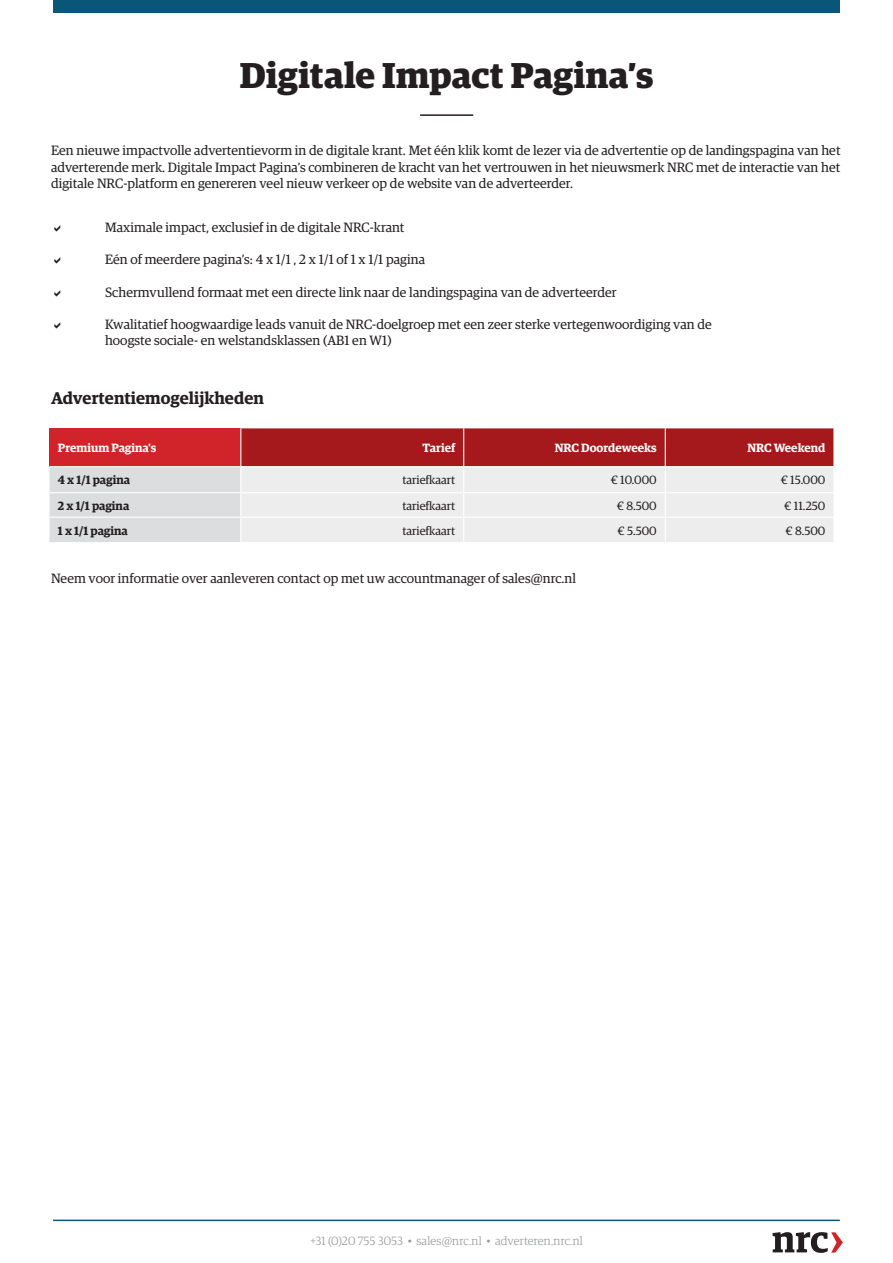
<style>
.page{position:relative;width:893px;height:1263px;background:#fff}
.page>*{position:absolute;margin:0;border:0;box-sizing:border-box;transform-origin:0 0}
.t1{font:700 36px "Guardian Egyp";color:#231f20}
.infographic-header-sub{font:600 16.95px "Guardian Egyp";letter-spacing:.005em;color:#231f20}
.infographic-header-sub-2{font:13.5px/16.2px "Guardian Egyp";letter-spacing:.005em;color:#231f20;text-align:justify}
._03_tabel_platte_tekst{font:12px "Guardian Egyp";color:#231f20}
.t2{font:300 12px "Guardian Egyp";letter-spacing:.005em;color:#939598}
._01_tabel_header{font:600 12px "Guardian Egyp";color:#fff}
._03_tabel_platte_tekst-2{font:600 12px "Guardian Egyp";color:#231f20}
</style>
<div class="page">
<svg style="left:773px;top:1232px;width:70px;height:21px"></svg>
<hr style="left:53px;top:1219px;width:787px;height:2px;background:#095679">
<div style="left:54px;top:0;width:786px;height:13px;background:#095679"></div>
<hr style="left:420px;top:114px;width:53px;height:2px;background:#231f20">
<svg style="left:49px;top:428px;width:785px;height:114px;background:#d6a5a7"></svg>
<p class="t1" style="left:240px;top:48px;width:415px">Digitale Impact Pagina’s</p>
<p class="infographic-header-sub-2" style="left:51px;top:142px;width:791px">Een nieuwe impactvolle advertentievorm in de digitale krant. Met één klik komt de lezer via de advertentie op de landingspagina van het adverterende merk. Digitale Impact Pagina’s combineren de kracht van het vertrouwen in het nieuwsmerk NRC met de interactie van het digitale NRC-platform en genereren veel nieuw verkeer op de website van de adverteerder.</p>
<p class="infographic-header-sub-2" style="left:105px;top:218px;width:301px">Maximale impact, exclusief in de digitale NRC-krant</p>
<p class="infographic-header-sub-2" style="left:105px;top:251px;width:322px">Eén of meerdere pagina’s: 4 x 1/1 , 2 x 1/1 of 1 x 1/1 pagina</p>
<p class="infographic-header-sub-2" style="left:105px;top:283px;width:513px">Schermvullend formaat met een directe link naar de landingspagina van de adverteerder</p>
<p class="infographic-header-sub-2" style="left:105px;top:315px;width:608px">Kwalitatief hoogwaardige leads vanuit de NRC-doelgroep met een zeer sterke vertegenwoordiging van de hoogste sociale- en welstandsklassen (AB1 en W1)</p>
<p class="infographic-header-sub" style="left:51px;top:385px;width:214px">Advertentiemogelijkheden</p>
<p class="_01_tabel_header" style="left:58px;top:439px;width:100px">Premium Pagina's</p>
<p class="_01_tabel_header" style="left:423px;top:439px;width:34px">Tarief</p>
<p class="_01_tabel_header" style="left:555px;top:439px;width:104px">NRC Doordeweeks</p>
<p class="_01_tabel_header" style="left:747px;top:439px;width:80px">NRC Weekend</p>
<p class="_03_tabel_platte_tekst-2" style="left:58px;top:471px;width:74px">4 x 1/1 pagina</p>
<p class="_03_tabel_platte_tekst" style="left:402px;top:472px;width:54px">tariefkaart</p>
<p class="_03_tabel_platte_tekst" style="left:611px;top:472px;width:48px">€ 10.000</p>
<p class="_03_tabel_platte_tekst" style="left:781px;top:472px;width:46px">€ 15.000</p>
<p class="_03_tabel_platte_tekst-2" style="left:58px;top:497px;width:73px">2 x 1/1 pagina</p>
<p class="_03_tabel_platte_tekst" style="left:402px;top:497px;width:54px">tariefkaart</p>
<p class="_03_tabel_platte_tekst" style="left:617px;top:497px;width:41px">€ 8.500</p>
<p class="_03_tabel_platte_tekst" style="left:784px;top:497px;width:43px">€ 11.250</p>
<p class="_03_tabel_platte_tekst-2" style="left:58px;top:522px;width:71px">1 x 1/1 pagina</p>
<p class="_03_tabel_platte_tekst" style="left:402px;top:522px;width:54px">tariefkaart</p>
<p class="_03_tabel_platte_tekst" style="left:618px;top:522px;width:41px">€ 5.500</p>
<p class="_03_tabel_platte_tekst" style="left:785px;top:522px;width:41px">€ 8.500</p>
<p class="infographic-header-sub-2" style="left:51px;top:569px;width:527px">Neem voor informatie over aanleveren contact op met uw accountmanager of sales@nrc.nl</p>
<p class="t2" style="left:310px;top:1233px;width:274px">+31 (0)20 755 3053 • sales@nrc.nl • adverteren.nrc.nl</p>
</div>
